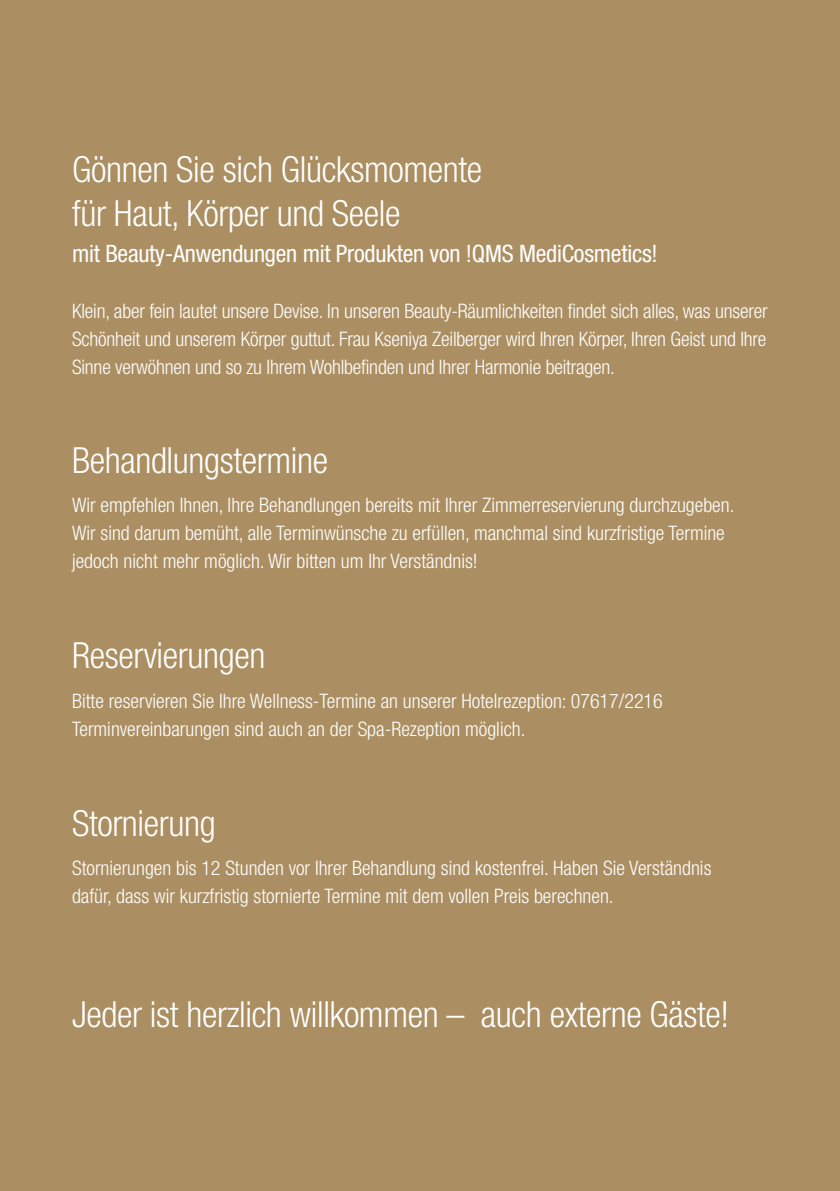
<style>
.page{position:relative;width:840px;height:1191px;background:#fff}
.page>*{position:absolute;margin:0;border:0;box-sizing:border-box;transform-origin:0 0}
.t1{font:300 condensed 36px/44px "Helvetica Neue";letter-spacing:-.01em;color:#fff}
.t2{font:condensed 24px "Helvetica Neue";letter-spacing:-.01em;color:#fff}
.t3{font:300 condensed 20px/28px "Helvetica Neue";color:#fff}
</style>
<div class="page">
<hr style="left:839px;top:130px;width:1px;height:70px;background:#ab8f62">
<div style="left:0;top:0;width:839px;height:1191px;background:#ab8f62"></div>
<h1 class="t1" style="left:72px;top:146px;width:411px">Gönnen Sie sich Glücksmomente für Haut, Körper und Seele</h1>
<p class="t2" style="left:72px;top:239px;width:587px">mit Beauty-Anwendungen mit Produkten von !QMS MediCosmetics!</p>
<p class="t3" style="left:72px;top:296px;width:696px;text-align:justify">Klein, aber fein lautet unsere Devise. In unseren Beauty-Räumlichkeiten findet sich alles, was unserer Schönheit und unserem Körper guttut. Frau Kseniya Zeilberger wird Ihren Körper, Ihren Geist und Ihre Sinne verwöhnen und so zu Ihrem Wohlbefinden und Ihrer Harmonie beitragen.</p>
<h1 class="t1" style="left:72px;top:438px;width:257px">Behandlungstermine</h1>
<p class="t3" style="left:72px;top:491px;width:663px">Wir empfehlen Ihnen, Ihre Behandlungen bereits mit Ihrer Zimmerreservierung durchzugeben.<br>Wir sind darum bemüht, alle Terminwünsche zu erfüllen, manchmal sind kurzfristige Termine jedoch nicht mehr möglich. Wir bitten um Ihr Verständnis!</p>
<h1 class="t1" style="left:72px;top:633px;width:195px">Reservierungen</h1>
<p class="t3" style="left:72px;top:686px;width:592px">Bitte reservieren Sie Ihre Wellness-Termine an unserer Hotelrezeption: 07617/2216<br>Terminvereinbarungen sind auch an der Spa-Rezeption möglich.</p>
<h1 class="t1" style="left:72px;top:800px;width:145px">Stornierung</h1>
<p class="t3" style="left:72px;top:854px;width:640px">Stornierungen bis 12 Stunden vor Ihrer Behandlung sind kostenfrei. Haben Sie Verständnis dafür, dass wir kurzfristig stornierte Termine mit dem vollen Preis berechnen.</p>
<h1 class="t1" style="left:72px;top:992px;width:658px">Jeder ist herzlich willkommen – auch externe Gäste!</h1>
</div>
